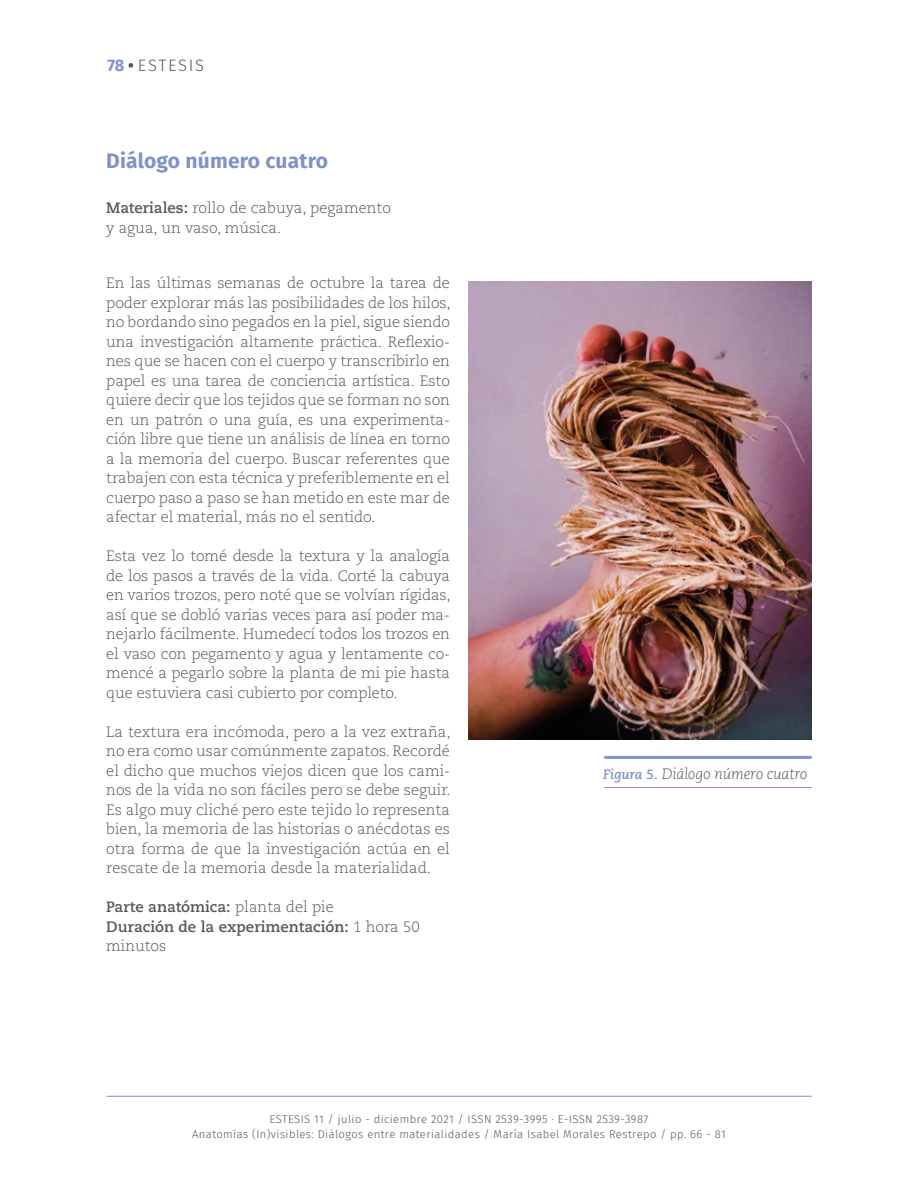
<style>
.page{position:relative;width:918px;height:1188px;background:#fff}
.page>*{position:absolute;margin:0;border:0;box-sizing:border-box;transform-origin:0 0}
.t1{font:700 21px "Fira Sans";letter-spacing:.01em;color:#8092c9}
.t2{font:300 16.5px "Fira Sans";letter-spacing:.1em;color:#575756}
.t3{font:300 15px/19.5px "Caecilia LT Std";letter-spacing:-.005em;color:#575756;text-align:justify}
.t4{font:700 15px/19.5px "Caecilia LT Std";color:#575756}
.t5{font:italic 300 15px "Caecilia LT Std";letter-spacing:-.01em;color:#575756}
.t6{font:300 11.25px/15px "Fira Sans";letter-spacing:.035em;color:#575756;text-align:center}
.s1{font-weight:700;color:#8092c9}
.s2{font-weight:700}
.s3{font-weight:300}
.s4{font-weight:700;font-size:13.5px;color:#8092c9}
</style>
<div class="page">
<hr style="left:106px;top:1096px;width:706px;height:1px;background:#8092c9">
<hr style="left:604px;top:756px;width:208px;height:3px;background:#8092c9">
<hr style="left:604px;top:787px;width:208px;height:1px;background:#8092c9">
<img style="left:468px;top:281px;width:344px;height:458px">
<p class="t2" style="left:107px;top:53px;width:98px"><span class="s1">78</span> <span class="s2">•</span> ESTESIS</p>
<h1 class="t1" style="left:106px;top:143px;width:223px">Diálogo número cuatro</h1>
<p class="t3" style="left:106px;top:199px;width:286px"><span class="s2">Materiales:</span> rollo de cabuya, pegamento y agua, un vaso, música.</p>
<p class="t3" style="left:106px;top:273px;width:346px">En las últimas semanas de octubre la tarea de poder explorar más las posibilidades de los hilos, no bordando sino pegados en la piel, sigue siendo una investigación altamente práctica. Reflexio&shy;nes que se hacen con el cuerpo y transcribirlo en papel es una tarea de conciencia artística. Esto quiere decir que los tejidos que se forman no son en un patrón o una guía, es una experimenta&shy;ción libre que tiene un análisis de línea en torno a la memoria del cuerpo. Buscar referentes que trabajen con esta técnica y preferiblemente en el cuerpo paso a paso se han metido en este mar de afectar el material, más no el sentido.</p>
<p class="t3" style="left:106px;top:546px;width:346px">Esta vez lo tomé desde la textura y la analogía de los pasos a través de la vida. Corté la cabuya en varios trozos, pero noté que se volvían rígidas, así que se dobló varias veces para así poder ma&shy;nejarlo fácilmente. Humedecí todos los trozos en el vaso con pegamento y agua y lentamente co&shy;mencé a pegarlo sobre la planta de mi pie hasta que estuviera casi cubierto por completo.</p>
<p class="t3" style="left:106px;top:722px;width:346px">La textura era incómoda, pero a la vez extraña, no era como usar comúnmente zapatos. Recordé el dicho que muchos viejos dicen que los cami&shy;nos de la vida no son fáciles pero se debe seguir.<br>Es algo muy cliché pero este tejido lo representa bien, la memoria de las historias o anécdotas es otra forma de que la investigación actúa en el rescate de la memoria desde la materialidad.</p>
<p class="t4" style="left:106px;top:897px;width:315px">Parte anatómica: <span class="s3">planta del pie<br></span>Duración de la experimentación: <span class="s3">1 hora 50 minutos</span></p>
<p class="t5" style="left:603px;top:766px;width:206px"><span class="s4">Figura 5.</span> Diálogo número cuatro</p>
<p class="t6" style="left:192px;top:1111px;width:535px">ESTESIS 11 / julio - diciembre 2021 / ISSN 2539-3995 · E-ISSN 2539-3987<br>Anatomías (In)visibles: Diálogos entre materialidades / María Isabel Morales Restrepo / pp. 66 - 81</p>
</div>
